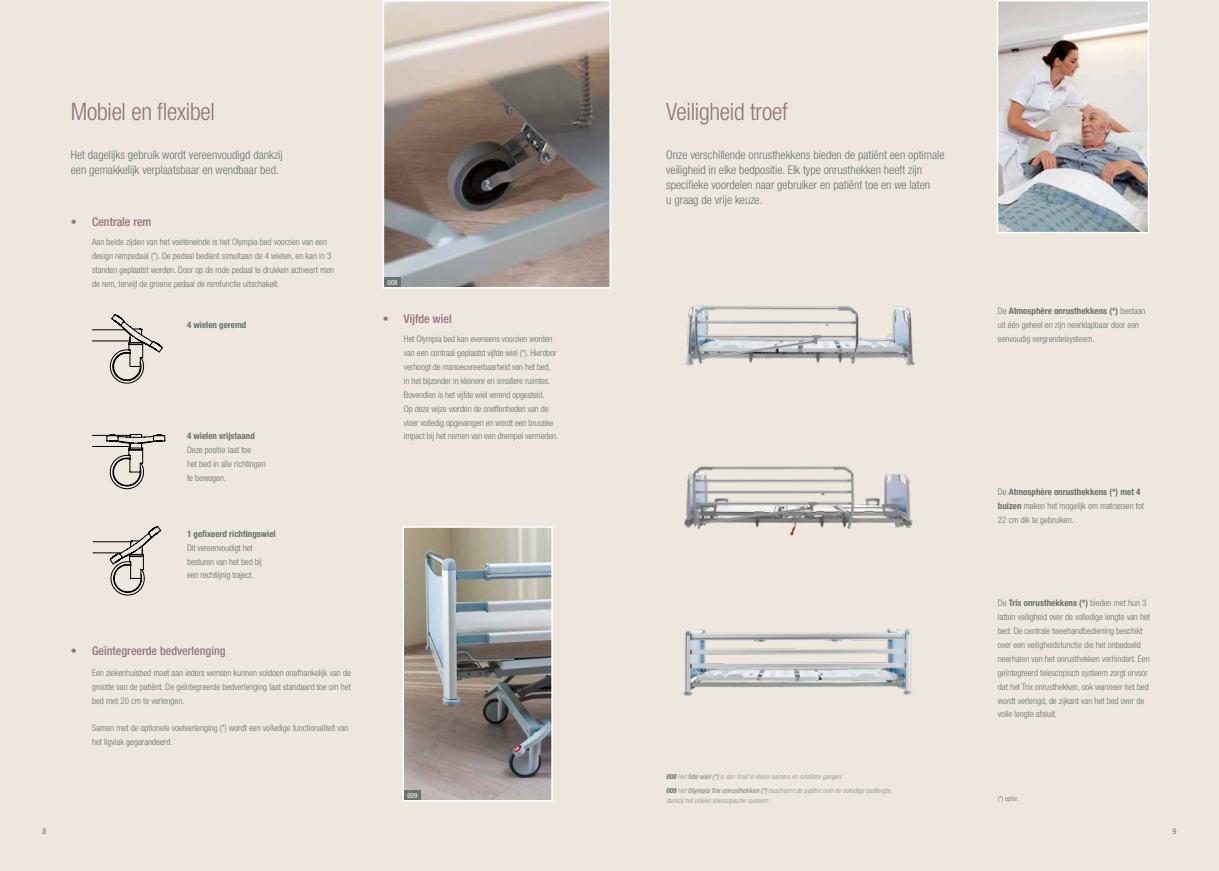
<style>
.page{position:relative;width:1219px;height:871px;background:#fff}
.page>*{position:absolute;margin:0;border:0;box-sizing:border-box;transform-origin:0 0}
.t1{font:300 condensed 24px "Helvetica Neue LT Std";letter-spacing:-.01em;color:#967280}
.t2{font:300 condensed 12px/15px "Helvetica Neue LT Std";color:#697370}
.t3{font:500 condensed 12px "Helvetica Neue LT Std";color:#967280}
.t4{font:300 condensed 9px/13.9px "Helvetica Neue LT Std";color:#697370}
.t5{font:700 condensed 9px "Helvetica Neue LT Std";color:#697370}
.t6{font:condensed 8px "Helvetica Neue LT Std";color:#697370}
.t7{font:italic 300 condensed 7px/13.8px "Helvetica Neue LT Std";color:#8d9290}
.t8{font:300 condensed 7px "Helvetica Neue LT Std";color:#697370}
.t9{font:condensed 7px "Helvetica Neue LT Std";color:#fff}
.s1{font-weight:700}
.s2{font-weight:700;color:#697370}
.s3{font-weight:500}
</style>
<div class="page">
<div style="left:0;top:0;width:1219px;height:870px;background:#ede7dd"></div>
<img style="left:685px;top:305px;width:230px;height:61px">
<svg style="left:92px;top:314px;width:70px;height:70px"></svg>
<svg style="left:92px;top:434px;width:74px;height:56px"></svg>
<svg style="left:93px;top:526px;width:68px;height:70px"></svg>
<img style="left:684px;top:466px;width:229px;height:70px">
<img style="left:683px;top:628px;width:230px;height:68px">
<svg style="left:383px;top:0;width:228px;height:289px;background:#9c928c"></svg>
<img style="left:997px;top:0;width:152px;height:234px">
<div style="left:384px;top:277px;width:17px;height:10px;background:#697370"></div>
<img style="left:402px;top:526px;width:151px;height:276px">
<div style="left:404px;top:790px;width:17px;height:9px;background:#697370"></div>
<h1 class="t1" style="left:71px;top:97px;width:145px">Mobiel en flexibel</h1>
<h1 class="t1" style="left:666px;top:97px;width:123px">Veiligheid troef</h1>
<h2 class="t2" style="left:71px;top:147px;width:213px">Het dagelijks gebruik wordt vereenvoudigd dankzij een gemakkelijk verplaatsbaar en wendbaar bed.</h2>
<h2 class="t3" style="left:71px;top:214px;width:82px">• Centrale rem</h2>
<p class="t4" style="left:92px;top:234px;width:244px">Aan beide zijden van het voeteneinde is het Olympia bed voorzien van een design rempedaal (*). De pedaal bedient simultaan de 4 wielen, en kan in 3 standen geplaatst worden. Door op de rode pedaal te drukken activeert men de rem, terwijl de groene pedaal de remfunctie uitschakelt.</p>
<p class="t5" style="left:187px;top:319px;width:61px">4 wielen geremd</p>
<p class="t5" style="left:187px;top:430px;width:69px">4 wielen vrijstaand</p>
<p class="t4" style="left:187px;top:443px;width:80px">Deze positie laat toe<br>het bed in alle richtingen te bewegen.</p>
<p class="t5" style="left:187px;top:528px;width:90px">1 gefixeerd richtingswiel</p>
<p class="t4" style="left:187px;top:540px;width:76px">Dit vereenvoudigt het besturen van het bed bij een rechtlijnig traject.</p>
<h2 class="t3" style="left:71px;top:643px;width:156px">• Geïntegreerde bedverlenging</h2>
<p class="t4" style="left:92px;top:665px;width:260px;text-align:justify">Een ziekenhuisbed moet aan ieders wensen kunnen voldoen onafhankelijk van de grootte van de patiënt. De geïntegreerde bedverlenging laat standaard toe om het bed met 20 cm te verlengen.</p>
<p class="t4" style="left:92px;top:721px;width:258px">Samen met de optionele voetverlenging (*) wordt een volledige functionaliteit van het ligvlak gegarandeerd.</p>
<p class="t9" style="left:388px;top:278px;width:12px">008</p>
<h2 class="t3" style="left:383px;top:311px;width:71px">• Vijfde wiel</h2>
<p class="t4" style="left:404px;top:332px;width:156px">Het Olympia bed kan eveneens voorzien worden van een centraal geplaatst vijfde wiel (*). Hierdoor verhoogt de manoeuvreerbaarheid van het bed, in het bijzonder in kleinere en smallere ruimtes.<br>Bovendien is het vijfde wiel verend opgesteld.<br>Op deze wijze worden de oneffenheden van de vloer volledig opgevangen en wordt een bruuske impact bij het nemen van een drempel vermeden.</p>
<p class="t9" style="left:407px;top:790px;width:12px">009</p>
<h2 class="t2" style="left:666px;top:147px;width:280px">Onze verschillende onrusthekkens bieden de patiënt een optimale veiligheid in elke bedpositie. Elk type onrusthekken heeft zijn specifieke voordelen naar gebruiker en patiënt toe en we laten<br>u graag de vrije keuze.</h2>
<p class="t4" style="left:998px;top:304px;width:149px">De <span class="s1">Atmosphère onrusthekkens (*)</span> bestaan uit één geheel en zijn neerklapbaar door een eenvoudig vergrendelsysteem.</p>
<p class="t7" style="left:666px;top:769px;width:227px"><span class="s2">008</span> Het <span class="s3">5de wiel (*)</span> is een troef in kleine kamers en smallere gangen.<br><span class="s2">009</span> Het <span class="s3">Olympia Trix onrusthekken (*)</span> beschermt de patiënt over de volledige bedlengte,</p>
<p class="t7" style="left:666px;top:793px;width:103px">dankzij het unieke telescopische systeem</p>
<p class="t4" style="left:998px;top:484px;width:148px">De <span class="s1">Atmosphère onrusthekkens (*) met 4 buizen</span> maken het mogelijk om matrassen tot<br>22 cm dik te gebruiken.</p>
<p class="t4" style="left:998px;top:596px;width:154px">De <span class="s1">Trix onrusthekkens (*)</span> bieden met hun 3 latten veiligheid over de volledige lengte van het bed. De centrale tweehandbediening beschikt over een veiligheidsfunctie die het onbedoeld neerhalen van het onrusthekken verhindert. Een geïntegreerd telescopisch systeem zorgt ervoor dat het Trix onrusthekken, ook wanneer het bed wordt verlengd, de zijkant van het bed over de volle lengte afsluit.</p>
<p class="t8" style="left:998px;top:794px;width:21px">(*) optie</p>
<p class="t6" style="left:43px;top:825px;width:5px">8</p>
<p class="t6" style="left:1173px;top:826px;width:5px">9</p>
</div>
